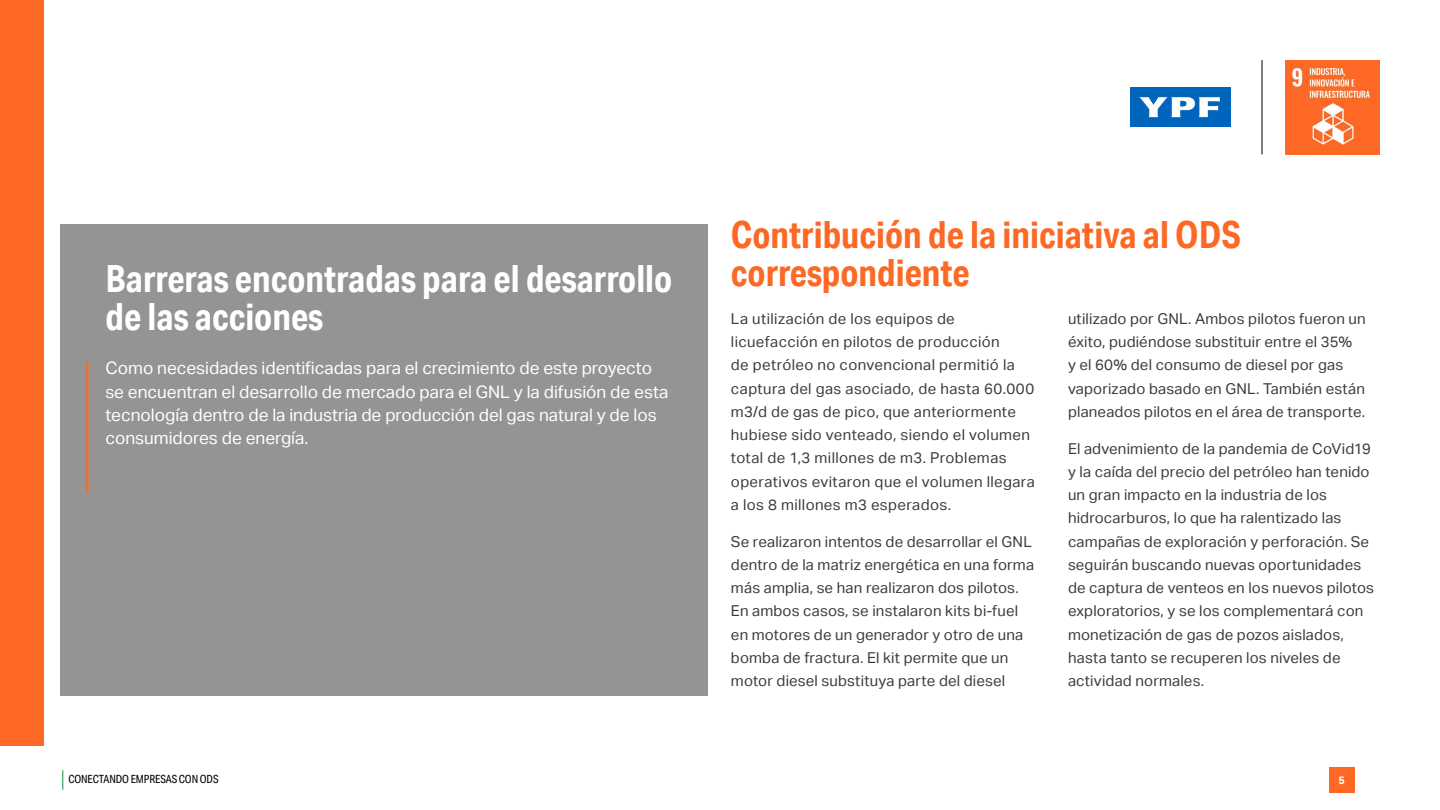
<style>
.page{position:relative;width:1440px;height:810px;background:#fff}
.page>*{position:absolute;margin:0;border:0;box-sizing:border-box;transform-origin:0 0}
.t1{font:700 37.5px/38.2px "Aktiv Grotesk Cd";color:#fff}
.t2{font:700 37.5px/38.2px "Aktiv Grotesk Cd";color:#fd6925}
.t3{font:17.25px/23.2px "Aktiv Grotesk";color:#fff}
.t4{font:15px/23.2px "Aktiv Grotesk";letter-spacing:.01em;color:#3c3c3b}
.t5{font:11.25px "Aktiv Grotesk Cd";letter-spacing:-.01em;color:#000}
.t6{font:700 10.88px "Aktiv Grotesk";color:#fff}
</style>
<div class="page">
<svg style="left:62px;top:770px;width:1px;height:20px"></svg>
<div style="left:1329px;top:767px;width:25px;height:26px;background:#fd6925"></div>
<img style="left:1285px;top:60px;width:95px;height:95px">
<hr style="left:1262px;top:60px;width:1px;height:94px;background:#000">
<img style="left:1131px;top:88px;width:100px;height:39px">
<div style="left:0;top:0;width:44px;height:746px;background:#fd6925"></div>
<div style="left:60px;top:225px;width:648px;height:471px;background:#949494"></div>
<hr style="left:86px;top:362px;width:2px;height:131px;background:#fd6925">
<p class="t1" style="left:106px;top:259px;width:568px">Barreras encontradas para el desarrollo de las acciones</p>
<p class="t3" style="left:106px;top:357px;width:564px">Como necesidades identificadas para el crecimiento de este proyecto se encuentran el desarrollo de mercado para el GNL y la difusión de esta tecnología dentro de la industria de producción del gas natural y de los consumidores de energía.</p>
<p class="t2" style="left:731px;top:215px;width:512px">Contribución de la iniciativa al ODS correspondiente</p>
<p class="t4" style="left:731px;top:307px;width:305px">La utilización de los equipos de licuefacción en pilotos de producción<br>de petróleo no convencional permitió la captura del gas asociado, de hasta 60.000 m3/d de gas de pico, que anteriormente hubiese sido venteado, siendo el volumen total de 1,3 millones de m3. Problemas operativos evitaron que el volumen llegara a los 8 millones m3 esperados.</p>
<p class="t4" style="left:731px;top:530px;width:305px">Se realizaron intentos de desarrollar el GNL dentro de la matriz energética en una forma más amplia, se han realizaron dos pilotos.<br>En ambos casos, se instalaron kits bi-fuel en motores de un generador y otro de una bomba de fractura. El kit permite que un motor diesel substituya parte del diesel</p>
<p class="t4" style="left:1068px;top:307px;width:299px">utilizado por GNL. Ambos pilotos fueron un éxito, pudiéndose substituir entre el 35%<br>y el 60% del consumo de diesel por gas vaporizado basado en GNL. También están planeados pilotos en el área de transporte.</p>
<p class="t4" style="left:1068px;top:437px;width:308px">El advenimiento de la pandemia de CoVid19 y la caída del precio del petróleo han tenido un gran impacto en la industria de los hidrocarburos, lo que ha ralentizado las campañas de exploración y perforación. Se seguirán buscando nuevas oportunidades de captura de venteos en los nuevos pilotos exploratorios, y se los complementará con monetización de gas de pozos aislados, hasta tanto se recuperen los niveles de actividad normales.</p>
<p class="t5" style="left:68px;top:773px;width:152px">CONECTANDO EMPRESAS CON ODS</p>
<p class="t6" style="left:1338px;top:774px;width:8px">5</p>
</div>
